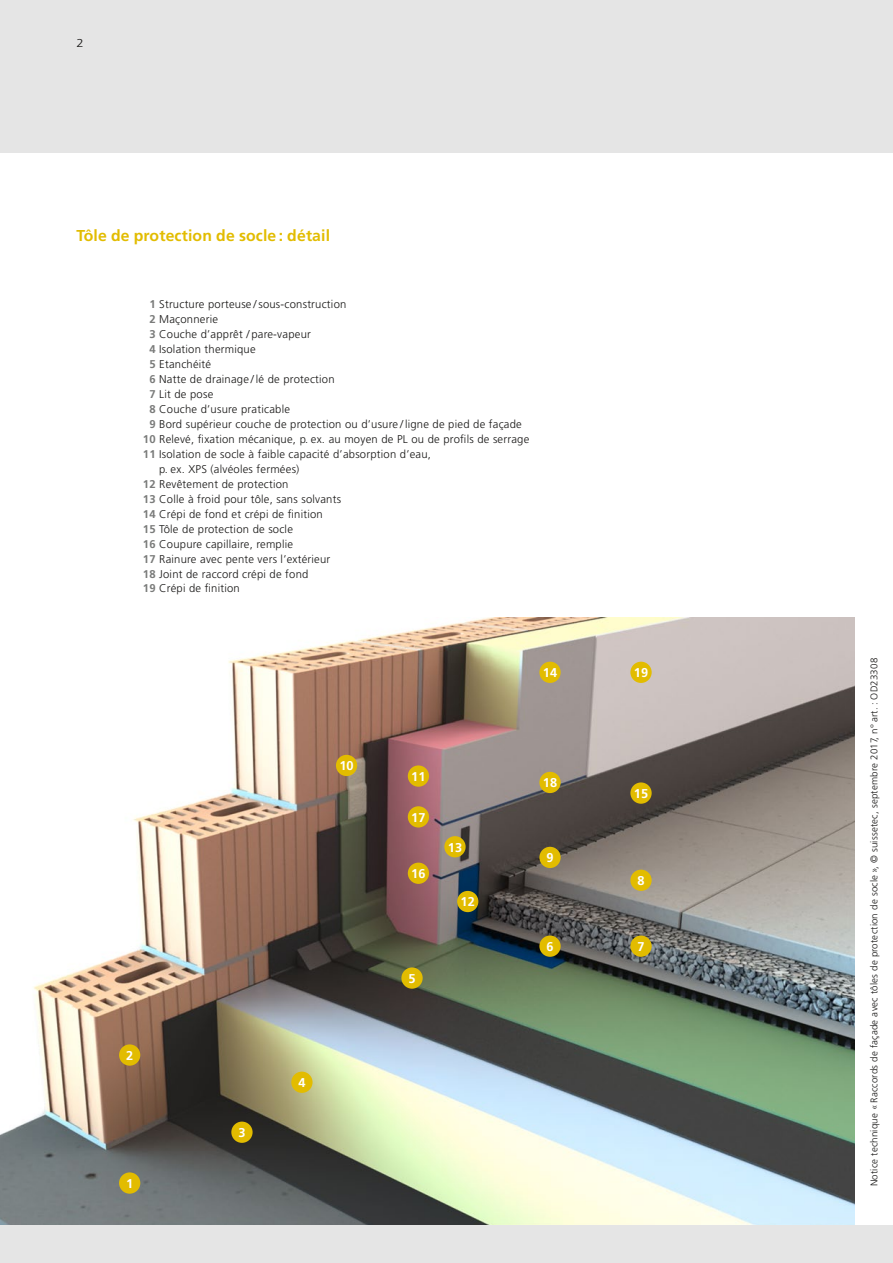
<style>
.page{position:relative;width:893px;height:1263px;background:#e5e5e5}
.page>*{position:absolute;margin:0;border:0;box-sizing:border-box;transform-origin:0 0}
.t1{font:700 15.75px "Frutiger LT Std";letter-spacing:.01em;color:#e2bc00}
.t2{font:700 12.75px "Frutiger LT Std";letter-spacing:.01em;color:#fff}
.t3{font:300 11.55px "Frutiger LT Std";color:#181716;scale:1.14 1}
.t4{font:300 11.25px "Frutiger LT Std";letter-spacing:.02em;color:#181716}
.t5{font:300 9.75px "Frutiger LT Std";letter-spacing:.02em;color:#181716}
.s1{font-weight:700;color:#7a7b7a}
</style>
<div class="page">
<div style="left:0;top:153px;width:893px;height:1072px;background:#fff"></div>
<img style="left:0;top:618px;width:855px;height:607px">
<div style="left:539px;top:662px;width:22px;height:21px;background:#e2bc00;border-radius:50%"></div>
<div style="left:336px;top:755px;width:21px;height:21px;background:#e2bc00;border-radius:50%"></div>
<div style="left:408px;top:765px;width:21px;height:22px;background:#e2bc00;border-radius:50%"></div>
<div style="left:408px;top:806px;width:21px;height:21px;background:#e2bc00;border-radius:50%"></div>
<div style="left:408px;top:863px;width:21px;height:21px;background:#e2bc00;border-radius:50%"></div>
<div style="left:444px;top:836px;width:22px;height:21px;background:#e2bc00;border-radius:50%"></div>
<div style="left:630px;top:782px;width:22px;height:22px;background:#e2bc00;border-radius:50%"></div>
<div style="left:539px;top:772px;width:22px;height:21px;background:#e2bc00;border-radius:50%"></div>
<div style="left:539px;top:847px;width:22px;height:21px;background:#e2bc00;border-radius:50%"></div>
<div style="left:630px;top:870px;width:22px;height:21px;background:#e2bc00;border-radius:50%"></div>
<div style="left:630px;top:935px;width:22px;height:22px;background:#e2bc00;border-radius:50%"></div>
<div style="left:401px;top:967px;width:22px;height:22px;background:#e2bc00;border-radius:50%"></div>
<div style="left:539px;top:935px;width:22px;height:22px;background:#e2bc00;border-radius:50%"></div>
<div style="left:119px;top:1172px;width:21px;height:22px;background:#e2bc00;border-radius:50%"></div>
<div style="left:119px;top:1044px;width:21px;height:22px;background:#e2bc00;border-radius:50%"></div>
<div style="left:231px;top:1121px;width:22px;height:22px;background:#e2bc00;border-radius:50%"></div>
<div style="left:291px;top:1071px;width:22px;height:22px;background:#e2bc00;border-radius:50%"></div>
<div style="left:630px;top:662px;width:22px;height:21px;background:#e2bc00;border-radius:50%"></div>
<div style="left:457px;top:891px;width:21px;height:21px;background:#e2bc00;border-radius:50%"></div>
<p class="t3" style="left:77px;top:36px;width:8px">2</p>
<h1 class="t1" style="left:77px;top:227px;width:255px">Tôle de protection de socle : détail</h1>
<p class="t4" style="left:149px;top:297px;width:199px"><span class="s1">1</span> Structure porteuse /sous-construction</p>
<p class="t4" style="left:149px;top:312px;width:70px"><span class="s1">2</span> Maçonnerie</p>
<p class="t4" style="left:149px;top:327px;width:163px"><span class="s1">3</span> Couche d’apprêt / pare-vapeur</p>
<p class="t4" style="left:149px;top:342px;width:108px"><span class="s1">4</span> Isolation thermique</p>
<p class="t4" style="left:149px;top:357px;width:63px"><span class="s1">5</span> Etanchéité</p>
<p class="t4" style="left:149px;top:372px;width:187px"><span class="s1">6</span> Natte de drainage / lé de protection</p>
<p class="t4" style="left:149px;top:387px;width:65px"><span class="s1">7</span> Lit de pose</p>
<p class="t4" style="left:149px;top:402px;width:142px"><span class="s1">8</span> Couche d’usure praticable</p>
<p class="t4" style="left:149px;top:417px;width:374px"><span class="s1">9</span> Bord supérieur couche de protection ou d’usure/ ligne de pied de façade</p>
<p class="t4" style="left:143px;top:432px;width:388px"><span class="s1">10</span> Relevé, fixation mécanique, p. ex. au moyen de PL ou de profils de serrage</p>
<p class="t4" style="left:143px;top:447px;width:290px"><span class="s1">11</span> Isolation de socle à faible capacité d’absorption d’eau,</p>
<p class="t4" style="left:159px;top:462px;width:142px">p. ex. XPS (alvéoles fermées)</p>
<p class="t4" style="left:143px;top:477px;width:147px"><span class="s1">12</span> Revêtement de protection</p>
<p class="t4" style="left:143px;top:492px;width:200px"><span class="s1">13</span> Colle à froid pour tôle, sans solvants</p>
<p class="t4" style="left:143px;top:507px;width:182px"><span class="s1">14</span> Crépi de fond et crépi de finition</p>
<p class="t4" style="left:143px;top:522px;width:152px"><span class="s1">15</span> Tôle de protection de socle</p>
<p class="t4" style="left:143px;top:537px;width:152px"><span class="s1">16</span> Coupure capillaire, remplie</p>
<p class="t4" style="left:143px;top:552px;width:189px"><span class="s1">17</span> Rainure avec pente vers l’extérieur</p>
<p class="t4" style="left:143px;top:567px;width:167px"><span class="s1">18</span> Joint de raccord crépi de fond</p>
<p class="t4" style="left:143px;top:582px;width:99px"><span class="s1">19</span> Crépi de finition</p>
<p class="t2" style="left:543px;top:665px;width:16px">14</p>
<p class="t2" style="left:126px;top:1048px;width:9px">2</p>
<p class="t2" style="left:126px;top:1176px;width:9px">1</p>
<p class="t2" style="left:339px;top:758px;width:16px">10</p>
<p class="t2" style="left:238px;top:1125px;width:9px">3</p>
<p class="t2" style="left:298px;top:1075px;width:9px">4</p>
<p class="t2" style="left:411px;top:769px;width:16px">11</p>
<p class="t2" style="left:411px;top:810px;width:16px">17</p>
<p class="t2" style="left:411px;top:866px;width:16px">16</p>
<p class="t2" style="left:448px;top:840px;width:16px">13</p>
<p class="t2" style="left:461px;top:894px;width:16px">12</p>
<p class="t2" style="left:408px;top:971px;width:9px">5</p>
<p class="t2" style="left:543px;top:775px;width:16px">18</p>
<p class="t2" style="left:546px;top:850px;width:9px">9</p>
<p class="t2" style="left:546px;top:939px;width:9px">6</p>
<p class="t2" style="left:634px;top:665px;width:16px">19</p>
<p class="t2" style="left:634px;top:786px;width:16px">15</p>
<p class="t2" style="left:637px;top:873px;width:9px">8</p>
<p class="t2" style="left:637px;top:939px;width:9px">7</p>
<p class="t5" style="left:869px;top:1186px;width:530px;rotate:-90deg">Notice technique « Raccords de façade avec tôles de protection de socle », © suissetec, septembre 2017, n° art. : OD23308</p>
</div>
